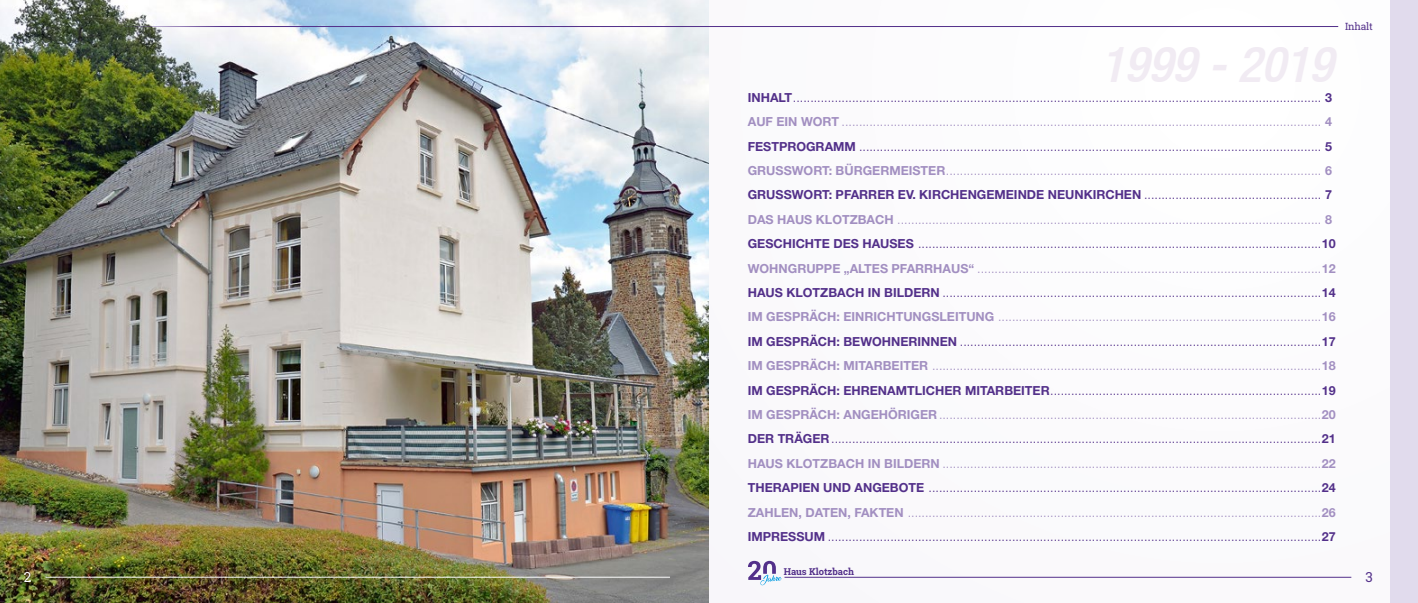
<style>
.page{position:relative;width:1418px;height:603px;background:#fff}
.page>*{position:absolute;margin:0;border:0;box-sizing:border-box;transform-origin:0 0}
.t1{font:13.75px "Roboto Slab";color:#fff}
.t2{font:13.75px "Roboto Slab";color:#53308a}
.t3{font:300 12.5px/24.4px "Helvetica Neue LT Pro";color:#53308a}
.t4{font:10px "Roboto Slab";letter-spacing:-.01em;color:#53308a}
.t5{font:700 9.38px "Roboto Slab";color:#53308a}
.s1{font-weight:700}
.s2{font-weight:700;color:#a28fc1}
.s3{color:#a28fc1}
</style>
<div class="page">
<div style="left:709px;top:0;width:681px;height:602px;background:#fbfafc"></div>
<hr style="left:784px;top:576px;width:567px;height:1px;background:#53308a">
<img style="left:0;top:0;width:709px;height:602px">
<hr style="left:46px;top:576px;width:624px;height:1px;background:#fff">
<hr style="left:0;top:26px;width:1338px;height:1px;background:#53308a">
<div style="left:1390px;top:0;width:27px;height:602px;background:#e1dbed"></div>
<p class="t4" style="left:1344px;top:19px;width:29px">Inhalt</p>
<p class="t3" style="left:747px;top:85px;width:589px"><span class="s1">INHALT</span>........................................................................................................................................................ <span class="s1">3<br></span><span class="s2">AUF EIN WORT</span> <span class="s3">..........................................................................................................................................</span> <span class="s2">4<br></span><span class="s1">FESTPROGRAMM</span> ..................................................................................................................................... <span class="s1">5<br></span><span class="s2">GRUSSWORT: BÜRGERMEISTER</span><span class="s3">............................................................................................................</span> <span class="s2">6<br></span><span class="s1">GRUSSWORT: PFARRER EV. KIRCHENGEMEINDE NEUNKIRCHEN</span> ................................................... <span class="s1">7<br></span><span class="s2">DAS HAUS KLOTZBACH</span> <span class="s3">..........................................................................................................................</span> <span class="s2">8<br></span><span class="s1">GESCHICHTE DES HAUSES</span> ....................................................................................................................<span class="s1">10<br></span><span class="s2">WOHNGRUPPE „ALTES PFARRHAUS“</span> <span class="s3">...................................................................................................</span><span class="s2">12<br></span><span class="s1">HAUS KLOTZBACH IN BILDERN</span> .............................................................................................................<span class="s1">14<br></span><span class="s2">IM GESPRÄCH: EINRICHTUNGSLEITUNG</span> <span class="s3">.............................................................................................</span><span class="s2">16<br></span><span class="s1">IM GESPRÄCH: BEWOHNERINNEN</span> ........................................................................................................<span class="s1">17<br></span><span class="s2">IM GESPRÄCH: MITARBEITER</span> <span class="s3">................................................................................................................</span><span class="s2">18<br></span><span class="s1">IM GESPRÄCH: EHRENAMTLICHER MITARBEITER</span>..............................................................................<span class="s1">19<br></span><span class="s2">IM GESPRÄCH: ANGEHÖRIGER</span><span class="s3">..............................................................................................................</span><span class="s2">20<br></span><span class="s1">DER TRÄGER</span>.............................................................................................................................................<span class="s1">21<br></span><span class="s2">HAUS KLOTZBACH IN BILDERN</span> <span class="s3">.............................................................................................................</span><span class="s2">22<br></span><span class="s1">THERAPIEN UND ANGEBOTE</span> .................................................................................................................<span class="s1">24<br></span><span class="s2">ZAHLEN, DATEN, FAKTEN</span> <span class="s3">.......................................................................................................................</span><span class="s2">26<br></span><span class="s1">IMPRESSUM</span> ..............................................................................................................................................<span class="s1">27</span></p>
<p class="t5" style="left:783px;top:564px;width:72px">Haus Klotzbach</p>
<p class="t1" style="left:24px;top:567px;width:9px">2</p>
<p class="t2" style="left:1365px;top:567px;width:9px">3</p>
</div>
